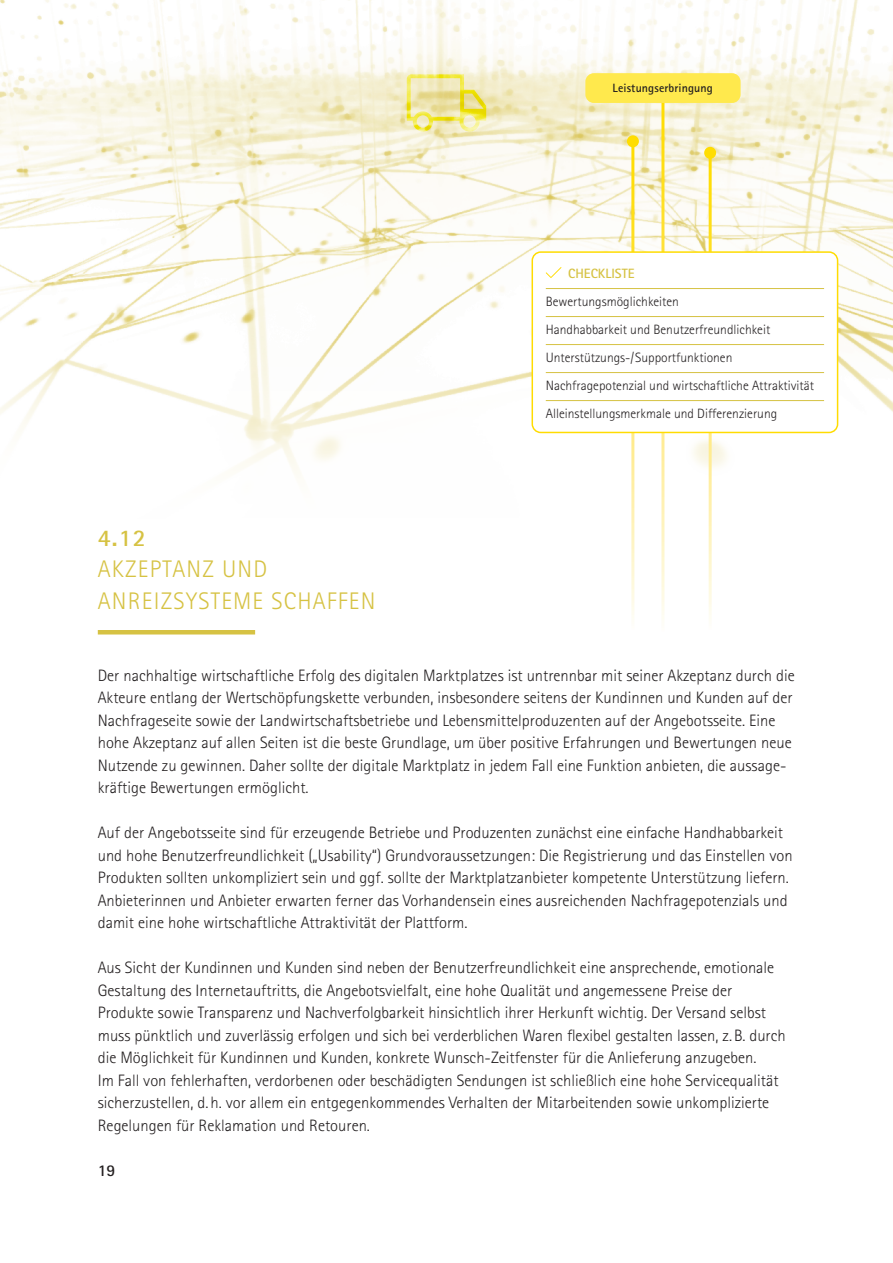
<style>
.page{position:relative;width:893px;height:1263px;background:#fff}
.page>*{position:absolute;margin:0;border:0;box-sizing:border-box;transform-origin:0 0}
.t1{font:300 24px/31.5px "Rotis Sans Serif Std";letter-spacing:.05em;color:#d6c243}
.t2{font:700 24px "Rotis Sans Serif Std";color:#d6c243}
.t3{font:300 16.5px/22.5px "Rotis Sans Serif Std";color:#231f20}
.t4{font:700 16.5px "Rotis Sans Serif Std";color:#231f20}
.t5{font:300 13.5px/28px "Rotis Sans Serif Std";color:#231f20}
.t6{font:700 12px "Rotis Sans Serif Std";letter-spacing:.01em;color:#231f20}
.s1{font-weight:700;color:#d6c243}
</style>
<div class="page">
<img style="left:0;top:0;width:893px;height:327px">
<hr style="left:98px;top:630px;width:157px;height:4px;background:#d6c243">
<svg style="left:407px;top:74px;width:79px;height:58px;background:#eee693"></svg>
<hr style="left:631px;top:141px;width:3px;height:488px;background:#fff">
<svg style="left:627px;top:135px;width:12px;height:12px"></svg>
<hr style="left:661px;top:100px;width:3px;height:531px;background:#fff">
<hr style="left:709px;top:153px;width:3px;height:476px;background:#fff">
<svg style="left:704px;top:147px;width:12px;height:12px"></svg>
<div style="left:532px;top:252px;width:306px;height:180px;background:#fff;border-radius:9px"></div>
<hr style="left:546px;top:288px;width:278px;height:1px;background:#d6c243">
<hr style="left:546px;top:316px;width:278px;height:1px;background:#d6c243">
<hr style="left:546px;top:344px;width:278px;height:1px;background:#d6c243">
<hr style="left:546px;top:372px;width:278px;height:1px;background:#d6c243">
<hr style="left:546px;top:400px;width:278px;height:1px;background:#d6c243">
<svg style="left:546px;top:267px;width:15px;height:11px"></svg>
<div style="left:531px;top:251px;width:307px;height:182px;border:2px solid #ffdc01;border-radius:9px"></div>
<div style="left:585px;top:73px;width:156px;height:30px;background:#ffe94d;border-radius:9px"></div>
<p class="t6" style="left:613px;top:81px;width:102px">Leistungserbringung</p>
<p class="t2" style="left:98px;top:522px;width:50px">4.12</p>
<h2 class="t1" style="left:98px;top:553px;width:279px">AKZEPTANZ UND<br>ANREIZSYSTEME SCHAFFEN</h2>
<p class="t5" style="left:546px;top:259px;width:270px;text-indent:22px"><span class="s1">CHECKLISTE<br></span>Bewertungsmöglichkeiten<br>Handhabbarkeit und Benutzerfreundlichkeit Unterstützungs-/Supportfunktionen Nachfragepotenzial und wirtschaftliche Attraktivität Alleinstellungsmerkmale und Differenzierung</p>
<p class="t3" style="left:98px;top:664px;width:698px">Der nachhaltige wirtschaftliche Erfolg des digitalen Marktplatzes ist untrennbar mit seiner Akzeptanz durch die Akteure entlang der Wertschöpfungskette verbunden, insbesondere seitens der Kundinnen und Kunden auf der Nachfrageseite sowie der Landwirtschaftsbetriebe und Lebensmittelproduzenten auf der Angebotsseite. Eine hohe Akzeptanz auf allen Seiten ist die beste Grundlage, um über positive Erfahrungen und Bewertungen neue Nutzende zu gewinnen. Daher sollte der digitale Marktplatz in jedem Fall eine Funktion anbieten, die aussage&shy;kräftige Bewertungen ermöglicht.</p>
<p class="t3" style="left:98px;top:821px;width:696px">Auf der Angebotsseite sind für erzeugende Betriebe und Produzenten zunächst eine einfache Handhabbarkeit und hohe Benutzerfreundlichkeit („Usability“) Grundvoraussetzungen: Die Registrierung und das Einstellen von Produkten sollten unkompliziert sein und ggf. sollte der Marktplatzanbieter kompetente Unterstützung liefern.<br>Anbieterinnen und Anbieter erwarten ferner das Vorhandensein eines ausreichenden Nachfragepotenzials und damit eine hohe wirtschaftliche Attraktivität der Plattform.</p>
<p class="t3" style="left:98px;top:956px;width:689px">Aus Sicht der Kundinnen und Kunden sind neben der Benutzerfreundlichkeit eine ansprechende, emotionale Gestaltung des Internetauftritts, die Angebotsvielfalt, eine hohe Qualität und angemessene Preise der Produkte sowie Transparenz und Nachverfolgbarkeit hinsichtlich ihrer Herkunft wichtig. Der Versand selbst muss pünktlich und zuverlässig erfolgen und sich bei verderblichen Waren fexibel gestalten lassen, z. B. durch die Möglichkeit für Kundinnen und Kunden, konkrete Wunsch-Zeitfenster für die Anlieferung anzugeben.<br>Im Fall von fehlerhaften, verdorbenen oder beschädigten Sendungen ist schließlich eine hohe Servicequalität sicherzustellen, d. h. vor allem ein entgegenkommendes Verhalten der Mitarbeitenden sowie unkomplizierte Regelungen für Reklamation und Retouren.</p>
<p class="t4" style="left:98px;top:1160px;width:19px">19</p>
</div>
